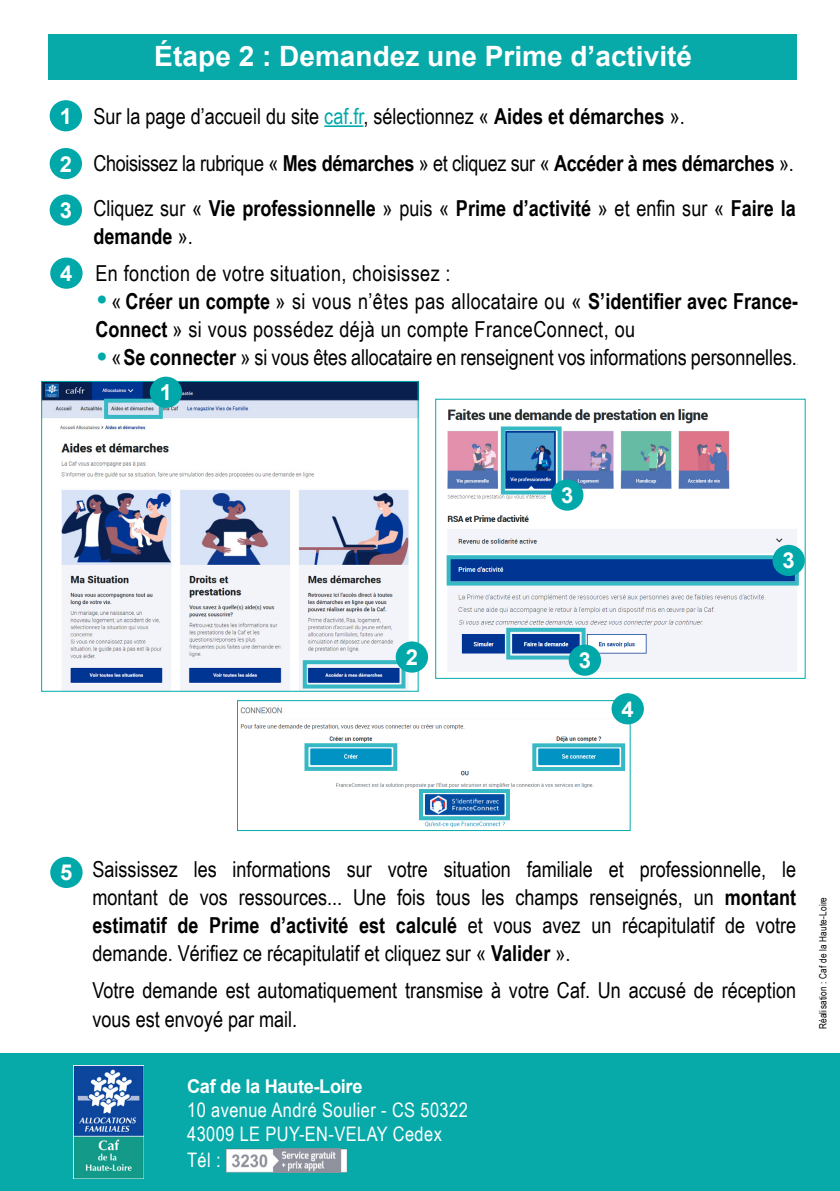
<style>
.page{position:relative;width:840px;height:1191px;background:#fff}
.page>*{position:absolute;margin:0;border:0;box-sizing:border-box;transform-origin:0 0}
.t1{font:32px "Segoe UI";color:#01aaaa}
.t2{font:700 28px "Arial";color:#fff}
.t3{font:22px/28px "Arial Narrow";color:#000}
.t4{font:22px/28px "Arial Narrow";letter-spacing:.02em;color:#000}
.t5{font:700 22px/28px "Arial Narrow";color:#000}
.t6{font:700 22px "Arial";color:#fff}
.t7{font:20px "Arial Narrow";letter-spacing:.02em;color:#fff}
.t8{font:700 19px "Arial";letter-spacing:-.02em;color:#fff;scale:.96 1}
.t9{font:10px "Arial Narrow";letter-spacing:.02em;color:#000}
.s1{color:#00a8a9}
.s2{font-weight:700}
.s3{font-weight:400}
</style>
<div class="page">
<div style="left:0;top:1053px;width:839px;height:138px;background:#07a9a9"></div>
<img style="left:73px;top:1066px;width:70px;height:112px">
<img style="left:227px;top:1149px;width:119px;height:23px">
<div style="left:50px;top:257px;width:33px;height:32px;background:#00a8a9;border-radius:50%"></div>
<div style="left:50px;top:856px;width:33px;height:32px;background:#00a8a9;border-radius:50%"></div>
<div style="left:49px;top:34px;width:747px;height:45px;background:#07a9a9"></div>
<hr style="left:324px;top:125px;width:39px;height:2px;background:#00a8a9">
<div style="left:50px;top:100px;width:32px;height:31px;background:#00a8a9;border-radius:50%"></div>
<div style="left:50px;top:148px;width:32px;height:31px;background:#00a8a9;border-radius:50%"></div>
<div style="left:50px;top:194px;width:32px;height:32px;background:#00a8a9;border-radius:50%"></div>
<img style="left:43px;top:383px;width:373px;height:307px">
<div style="left:41px;top:381px;width:377px;height:311px;border:1px solid #01aaaa"></div>
<img style="left:446px;top:409px;width:357px;height:267px">
<div style="left:435px;top:399px;width:370px;height:280px;border:1px solid #01aaaa"></div>
<img style="left:240px;top:707px;width:388px;height:121px">
<div style="left:237px;top:700px;width:393px;height:131px;border:1px solid #01aaaa"></div>
<div style="left:104px;top:399px;width:59px;height:20px;border:4px solid #36b9c4"></div>
<div style="left:150px;top:377px;width:32px;height:31px;background:#00a8a9;border-radius:50%"></div>
<div style="left:302px;top:660px;width:103px;height:28px;border:4px solid #36b9c4"></div>
<div style="left:395px;top:641px;width:33px;height:31px;background:#00a8a9;border-radius:50%"></div>
<div style="left:500px;top:426px;width:61px;height:68px;border:4px solid #36b9c4"></div>
<div style="left:506px;top:628px;width:79px;height:31px;border:4px solid #36b9c4"></div>
<div style="left:304px;top:743px;width:93px;height:28px;border:4px solid #36b9c4"></div>
<div style="left:532px;top:743px;width:92px;height:28px;border:4px solid #36b9c4"></div>
<div style="left:419px;top:789px;width:90px;height:31px;border:4px solid #36b9c4"></div>
<div style="left:550px;top:479px;width:33px;height:31px;background:#00a8a9;border-radius:50%"></div>
<div style="left:446px;top:555px;width:352px;height:30px;border:4px solid #36b9c4"></div>
<div style="left:772px;top:545px;width:32px;height:31px;background:#00a8a9;border-radius:50%"></div>
<div style="left:568px;top:644px;width:32px;height:32px;background:#00a8a9;border-radius:50%"></div>
<div style="left:611px;top:693px;width:32px;height:31px;background:#00a8a9;border-radius:50%"></div>
<p class="t6" style="left:60px;top:101px;width:14px">1</p>
<p class="t6" style="left:60px;top:148px;width:14px">2</p>
<p class="t6" style="left:60px;top:195px;width:14px">3</p>
<p class="t6" style="left:60px;top:258px;width:14px">4</p>
<p class="t2" style="left:154px;top:37px;width:539px">Étape 2 : Demandez une Prime d’activité</p>
<p class="t3" style="left:93px;top:101px;width:592px">Sur la page d’accueil du site <span class="s1">caf.fr</span>, sélectionnez « <span class="s2">Aides et démarches</span> ».</p>
<p class="t3" style="left:93px;top:148px;width:701px">Choisissez la rubrique « <span class="s2">Mes démarches</span> » et cliquez sur « <span class="s2">Accéder à mes démarches</span> ».</p>
<p class="t5" style="left:93px;top:193px;width:703px"><span class="s3">Cliquez sur «</span> Vie professionnelle <span class="s3">» puis «</span> Prime d’activité <span class="s3">» et enfin sur «</span> Faire la demande <span class="s3">».</span></p>
<p class="t4" style="left:95px;top:258px;width:356px">En fonction de votre situation, choisissez :</p>
<p class="t4" style="left:95px;top:286px;width:704px;text-indent:16px">« <span class="s2">Créer un compte</span> » si vous n’êtes pas allocataire ou « <span class="s2">S’identifier avec France-<br>Connect</span> » si vous possédez déjà un compte FranceConnect, ou</p>
<p class="t3" style="left:111px;top:342px;width:686px">«<span class="s2">Se connecter</span> » si vous êtes allocataire en renseignent vos informations personnelles.</p>
<p class="t1" style="left:95px;top:269px;width:14px">•</p>
<p class="t1" style="left:95px;top:325px;width:14px">•</p>
<p class="t6" style="left:160px;top:377px;width:14px">1</p>
<p class="t6" style="left:405px;top:642px;width:14px">2</p>
<p class="t6" style="left:561px;top:480px;width:14px">3</p>
<p class="t6" style="left:578px;top:645px;width:14px">3</p>
<p class="t6" style="left:621px;top:693px;width:14px">4</p>
<p class="t6" style="left:782px;top:545px;width:14px">3</p>
<p class="t6" style="left:60px;top:857px;width:14px">5</p>
<p class="t3" style="left:92px;top:854px;width:704px">Saississez les informations sur votre situation familiale et professionnelle, le</p>
<p class="t3" style="left:92px;top:882px;width:704px">montant de vos ressources... Une fois tous les champs renseignés, un <span class="s2">montant</span></p>
<p class="t5" style="left:92px;top:910px;width:704px">estimatif de Prime d’activité est calculé <span class="s3">et vous avez un récapitulatif de votre</span></p>
<p class="t3" style="left:92px;top:938px;width:479px">demande. Vérifiez ce récapitulatif et cliquez sur « <span class="s2">Valider</span> ».</p>
<p class="t3" style="left:92px;top:976px;width:704px">Votre demande est automatiquement transmise à votre Caf. Un accusé de réception vous est envoyé par mail.</p>
<p class="t8" style="left:187px;top:1073px;width:184px">Caf de la Haute-Loire</p>
<p class="t7" style="left:187px;top:1095px;width:282px">10 avenue André Soulier - CS 50322</p>
<p class="t7" style="left:187px;top:1119px;width:256px">43009 LE PUY-EN-VELAY Cedex</p>
<p class="t7" style="left:187px;top:1145px;width:35px">Tél :</p>
<p class="t9" style="left:815px;top:1029px;width:134px;rotate:-90deg">Réalisation : Caf de la Haute-Loire</p>
</div>
